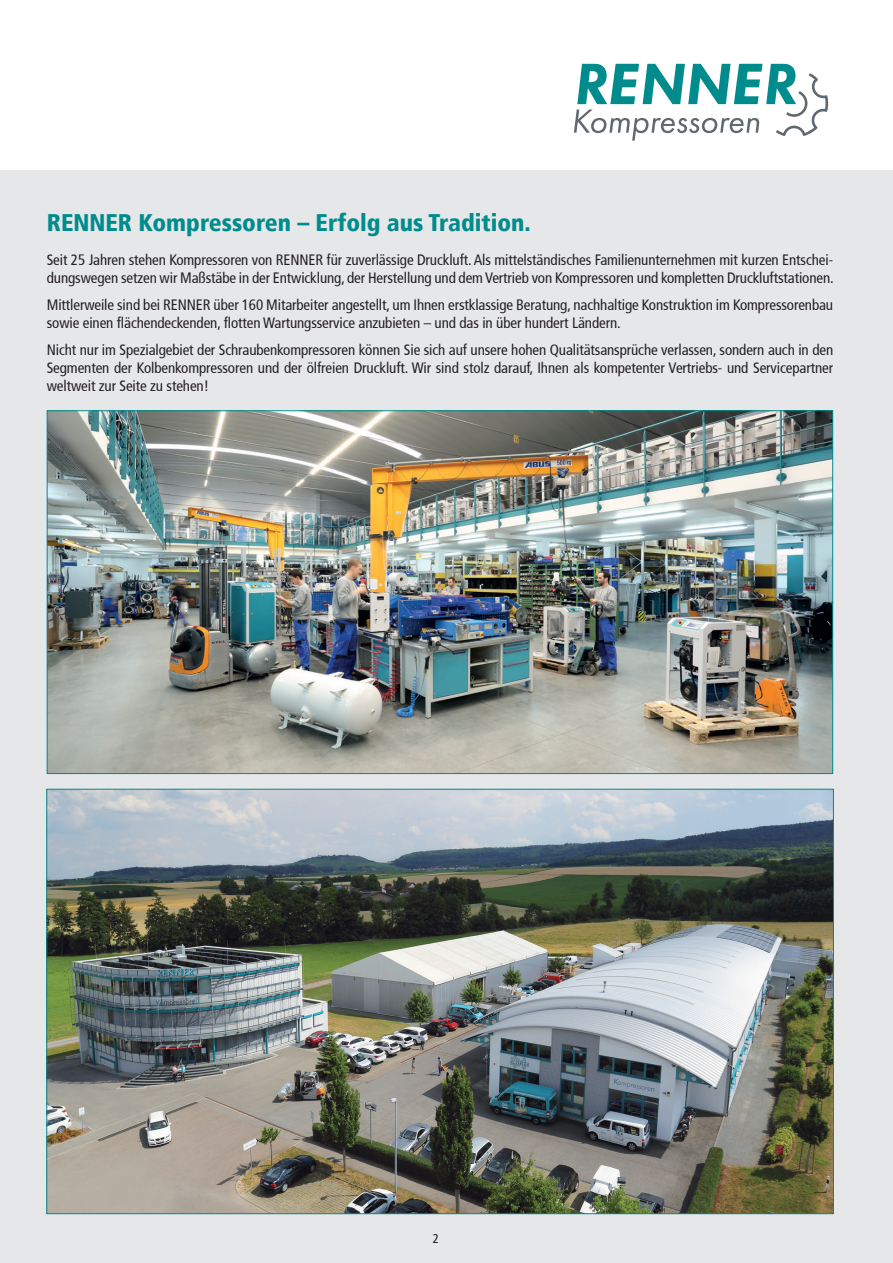
<style>
.page{position:relative;width:893px;height:1263px;background:#fff}
.page>*{position:absolute;margin:0;border:0;box-sizing:border-box;transform-origin:0 0}
.t1{font:900 condensed 24px "Frutiger";color:#008c8c}
.t2{font:condensed 15px/18px "Frutiger";letter-spacing:-.005em;color:#231f20}
.t3{font:condensed 12.75px "Frutiger";color:#231f20}
</style>
<div class="page">
<div style="left:0;top:170px;width:893px;height:1093px;background:#e6e7e9"></div>
<img style="left:49px;top:412px;width:782px;height:360px">
<img style="left:48px;top:791px;width:784px;height:421px">
<svg style="left:574px;top:64px;width:254px;height:77px"></svg>
<h1 class="t1" style="left:47px;top:208px;width:486px">RENNER Kompressoren – Erfolg aus Tradition.</h1>
<p class="t2" style="left:47px;top:251px;width:788px">Seit 25 Jahren stehen Kompressoren von RENNER für zuverlässige Druckluft. Als mittelständisches Familienunternehmen mit kurzen Entschei&shy;dungswegen setzen wir Maßstäbe in der Entwicklung, der Herstellung und dem Vertrieb von Kompressoren und kompletten Druckluftstationen.</p>
<p class="t2" style="left:47px;top:296px;width:788px">Mittlerweile sind bei RENNER über 160 Mitarbeiter angestellt, um Ihnen erstklassige Beratung, nachhaltige Konstruktion im Kompressorenbau sowie einen flächendeckenden, flotten Wartungsservice anzubieten – und das in über hundert Ländern.</p>
<p class="t2" style="left:47px;top:341px;width:788px;text-align:justify">Nicht nur im Spezialgebiet der Schraubenkompressoren können Sie sich auf unsere hohen Qualitätsansprüche verlassen, sondern auch in den Segmenten der Kolbenkompressoren und der ölfreien Druckluft. Wir sind stolz darauf, Ihnen als kompetenter Vertriebs- und Servicepartner weltweit zur Seite zu stehen!</p>
<p class="t3" style="left:433px;top:1231px;width:8px">2</p>
</div>
